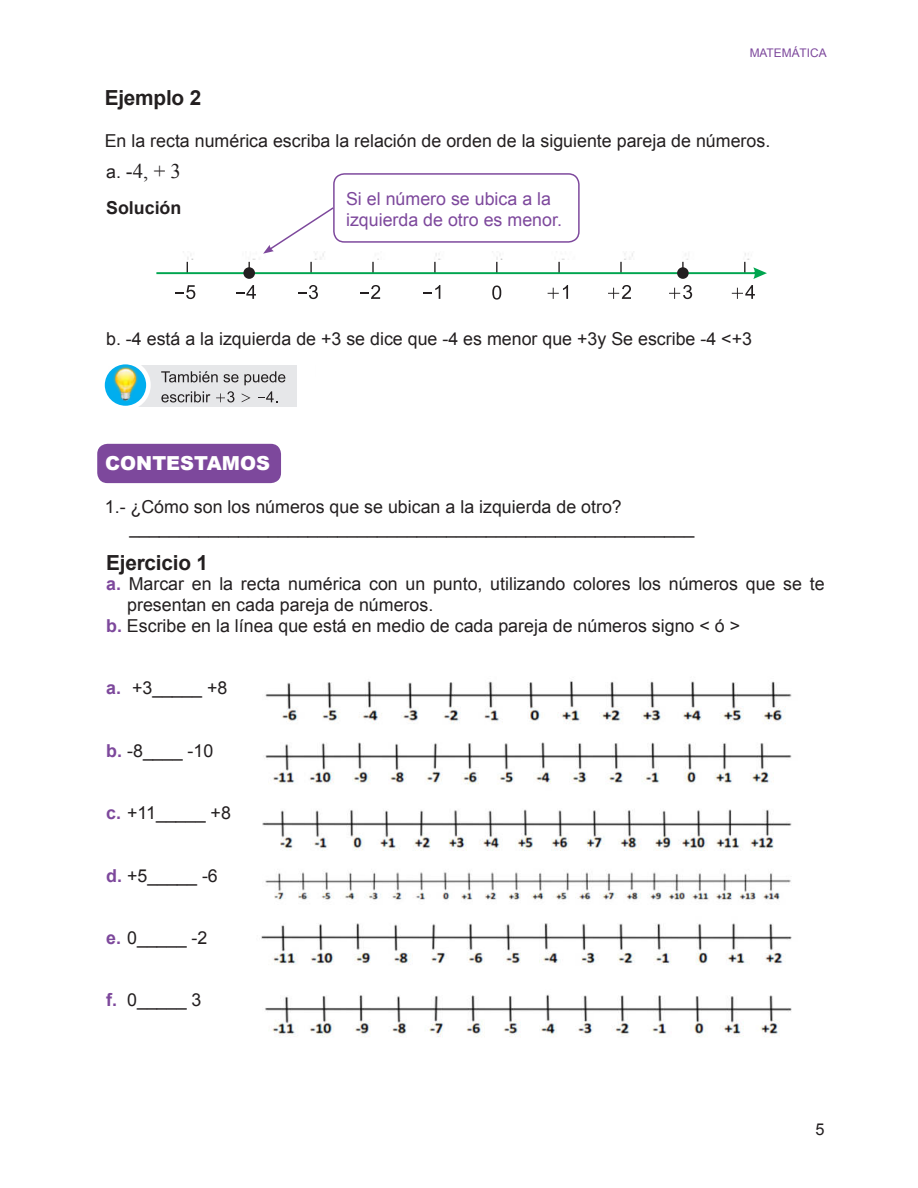
<style>
.page{position:relative;width:918px;height:1188px;background:#fff}
.page>*{position:absolute;margin:0;border:0;box-sizing:border-box;transform-origin:0 0}
.t1{font:700 20.85px "Arial";letter-spacing:-.01em;color:#231f20}
.t2{font:20.85px "Times New Roman";color:#231f20}
.t3{font:900 19.35px "Arial";color:#fff}
.t4{font:17.85px/20.9px "Arial";color:#231f20}
.t5{font:17.85px/20.9px "Arial";color:#7d489c}
.t6{font:700 17.85px "Arial";color:#231f20}
.t7{font:16.35px "Arial";color:#231f20}
.t8{font:11.85px "Arial";color:#7d489c}
.s1{font-family:"Arial";font-size:17.85px}
.s2{font-weight:700;color:#7d489c}
</style>
<div class="page">
<svg style="left:263px;top:207px;width:70px;height:47px"></svg>
<div style="left:333px;top:173px;width:247px;height:70px;border:1px solid #7d489c;border-radius:11px"></div>
<div style="left:97px;top:444px;width:184px;height:39px;background:#7d489c;border-radius:10px"></div>
<img style="left:261px;top:681px;width:531px;height:356px">
<svg style="left:423px;top:285px;width:17px;height:14px"></svg>
<svg style="left:492px;top:286px;width:9px;height:14px"></svg>
<svg style="left:548px;top:285px;width:20px;height:14px"></svg>
<svg style="left:608px;top:285px;width:23px;height:14px"></svg>
<svg style="left:669px;top:285px;width:23px;height:14px"></svg>
<svg style="left:361px;top:285px;width:19px;height:14px"></svg>
<svg style="left:298px;top:285px;width:20px;height:14px"></svg>
<svg style="left:236px;top:285px;width:20px;height:14px"></svg>
<svg style="left:176px;top:285px;width:19px;height:14px"></svg>
<svg style="left:732px;top:285px;width:23px;height:14px"></svg>
<svg style="left:156px;top:262px;width:611px;height:17px"></svg>
<div style="left:243px;top:267px;width:12px;height:12px;background:#231f20;border-radius:50%"></div>
<div style="left:677px;top:267px;width:12px;height:12px;background:#231f20;border-radius:50%"></div>
<div style="left:118px;top:365px;width:179px;height:42px;background:#e6e7e9"></div>
<svg style="left:102px;top:362px;width:46px;height:46px"></svg>
<div style="left:100px;top:360px;width:51px;height:50px;border:5px solid #fff;border-radius:50%"></div>
<svg style="left:161px;top:371px;width:124px;height:14px"></svg>
<svg style="left:161px;top:391px;width:49px;height:11px"></svg>
<svg style="left:216px;top:391px;width:18px;height:12px"></svg>
<svg style="left:242px;top:393px;width:9px;height:9px"></svg>
<svg style="left:258px;top:391px;width:19px;height:11px"></svg>
<img style="left:109px;top:367px;width:34px;height:34px">
<p class="t8" style="left:750px;top:48px;width:79px">MATEMÁTICA</p>
<p class="t1" style="left:105px;top:90px;width:98px">Ejemplo 2</p>
<p class="t4" style="left:105px;top:132px;width:667px">En la recta numérica escriba la relación de orden de la siguiente pareja de números.</p>
<p class="t2" style="left:106px;top:164px;width:76px"><span class="s1">a.</span> -4, + 3</p>
<p class="t6" style="left:106px;top:201px;width:77px">Solución</p>
<p class="t5" style="left:346px;top:190px;width:217px">Si el número se ubica a la izquierda de otro es menor.</p>
<p class="t4" style="left:106px;top:330px;width:647px">b. -4 está a la izquierda de +3 se dice que -4 es menor que +3y Se escribe -4 &lt;+3</p>
<p class="t3" style="left:105px;top:452px;width:166px">CONTESTAMOS</p>
<p class="t4" style="left:130px;top:498px;width:566px;text-indent:-25px">1.- ¿Cómo son los números que se ubican a la izquierda de otro? _________________________________________________________</p>
<p class="t1" style="left:106px;top:555px;width:103px">Ejercicio 1</p>
<p class="t4" style="left:106px;top:575px;width:720px"><span class="s2">a.</span> Marcar en la recta numérica con un punto, utilizando colores los números que se te</p>
<p class="t4" style="left:127px;top:596px;width:308px">presentan en cada pareja de números.</p>
<p class="t4" style="left:106px;top:616px;width:635px"><span class="s2">b.</span> Escribe en la línea que está en medio de cada pareja de números signo &lt; ó ˃</p>
<p class="t4" style="left:106px;top:679px;width:123px"><span class="s2">a.</span> +3_____ +8</p>
<p class="t4" style="left:106px;top:742px;width:109px"><span class="s2">b.</span> -8____ -10</p>
<p class="t4" style="left:106px;top:804px;width:126px"><span class="s2">c.</span> +11_____ +8</p>
<p class="t4" style="left:106px;top:867px;width:113px"><span class="s2">d.</span> +5_____ -6</p>
<p class="t4" style="left:106px;top:929px;width:103px"><span class="s2">e.</span> 0_____ -2</p>
<p class="t4" style="left:106px;top:991px;width:97px"><span class="s2">f.</span> 0_____ 3</p>
<p class="t7" style="left:816px;top:1123px;width:11px">5</p>
</div>
